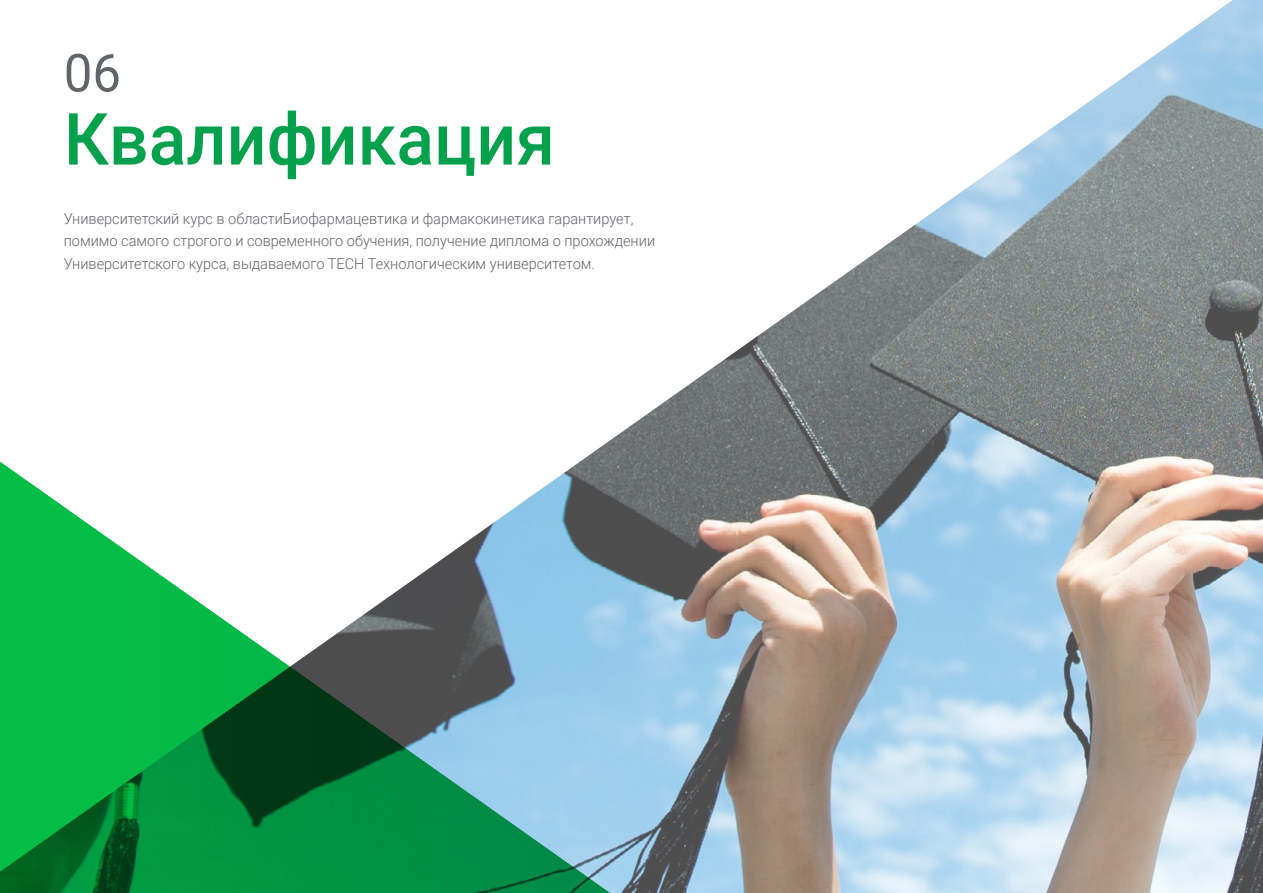
<style>
.page{position:relative;width:1263px;height:893px;background:#fff}
.page>*{position:absolute;margin:0;border:0;box-sizing:border-box;transform-origin:0 0}
.t1{font:500 72px "Roboto";color:#04a14d}
.t2{font:52.5px "Roboto";color:#61646a}
.t3{font:300 15px/22.5px "Roboto";color:#61646a}
</style>
<div class="page">
<img style="left:602px;top:0;width:661px;height:893px">
<svg style="left:0;top:446px;width:640px;height:447px"></svg>
<h2 class="t2" style="left:64px;top:36px;width:59px">06</h2>
<h1 class="t1" style="left:64px;top:89px;width:493px">Квалификация</h1>
<p class="t3" style="left:64px;top:207px;width:593px">Университетский курс в областиБиофармацевтика и фармакокинетика гарантирует, помимо самого строгого и современного обучения, получение диплома о прохождении<br>Университетского курса, выдаваемого TECH Технологическим университетом.</p>
</div>
